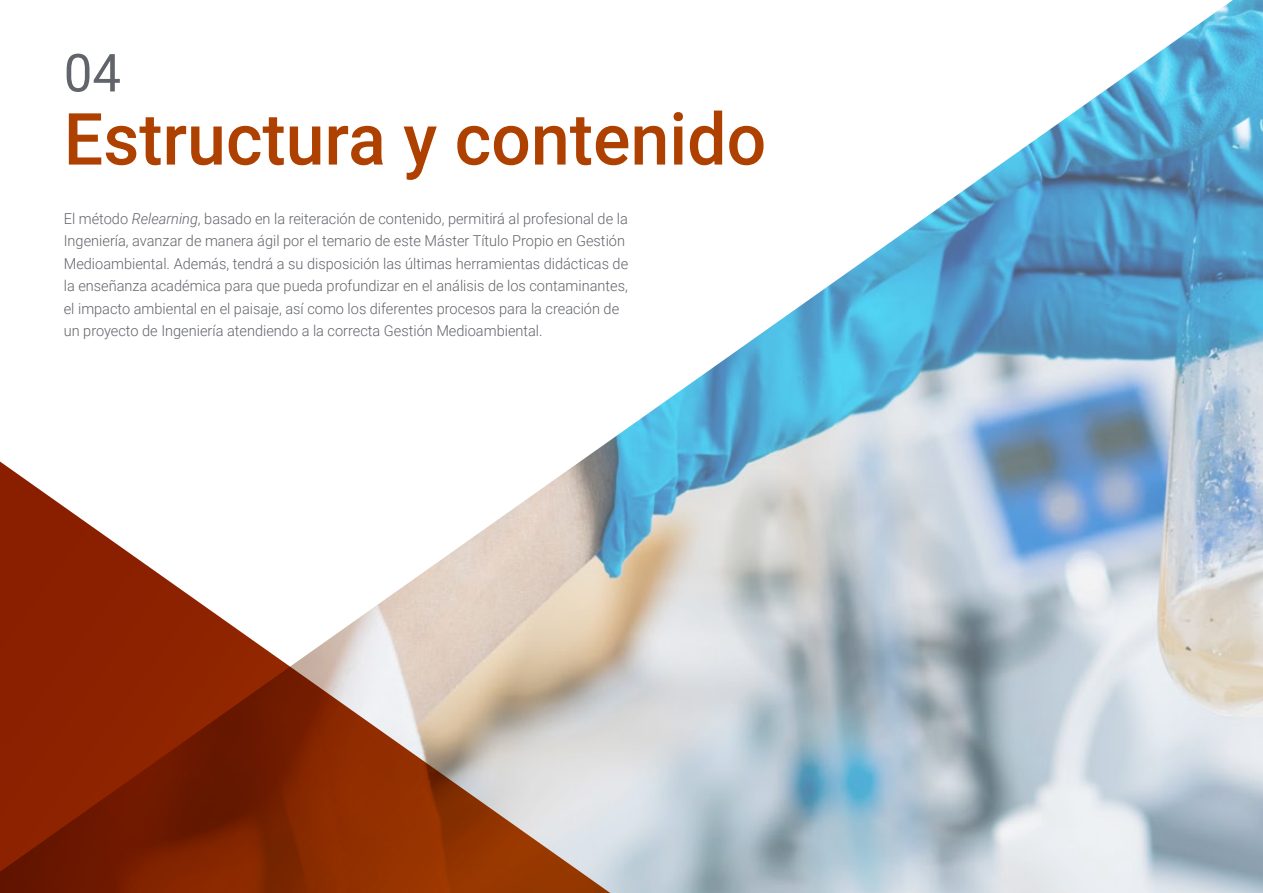
<style>
.page{position:relative;width:1263px;height:893px;background:#fff}
.page>*{position:absolute;margin:0;border:0;box-sizing:border-box;transform-origin:0 0}
.t1{font:500 72px "Roboto";color:#ae4000}
.t2{font:52.5px "Roboto";color:#61646a}
.t3{font:300 15px/22.5px "Roboto";color:#61646a}
.s1{font-style:italic}
</style>
<div class="page">
<img style="left:602px;top:0;width:661px;height:893px">
<svg style="left:0;top:446px;width:640px;height:447px"></svg>
<h2 class="t2" style="left:64px;top:36px;width:59px">04</h2>
<h1 class="t1" style="left:64px;top:89px;width:704px">Estructura y contenido</h1>
<p class="t3" style="left:64px;top:207px;width:566px">El método <span class="s1">Relearning</span>, basado en la reiteración de contenido, permitirá al profesional de la Ingeniería, avanzar de manera ágil por el temario de este Máster Título Propio en Gestión Medioambiental. Además, tendrá a su disposición las últimas herramientas didácticas de la enseñanza académica para que pueda profundizar en el análisis de los contaminantes, el impacto ambiental en el paisaje, así como los diferentes procesos para la creación de un proyecto de Ingeniería atendiendo a la correcta Gestión Medioambiental.</p>
</div>
